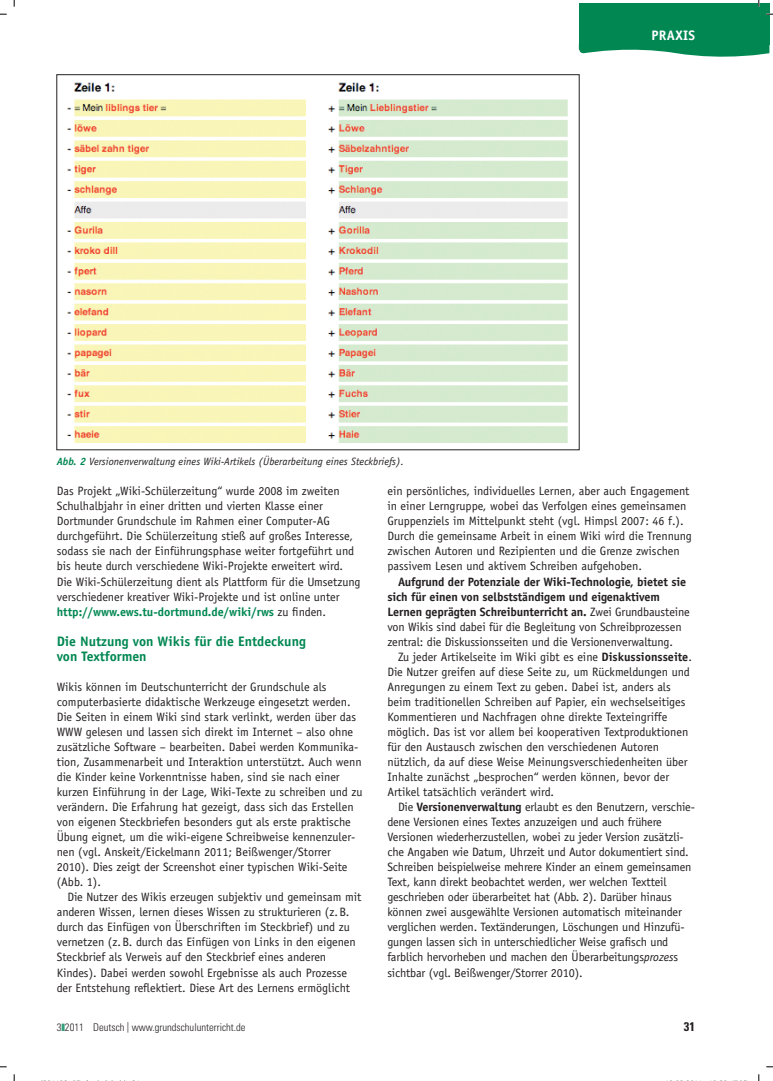
<style>
.page{position:relative;width:773px;height:1081px;background:#fff}
.page>*{position:absolute;margin:0;border:0;box-sizing:border-box;transform-origin:0 0}
.t1{font:700 13.75px/15px "Officina Sans";color:#008752}
.t2{font:700 13.75px "Officina Sans";letter-spacing:.02em;color:#fff}
.t3{font:700 condensed 12.5px "Univers";color:#231f20}
.t4{font:12.12px/15px "Officina Sans";color:#231f20}
.t5{font:700 12.12px/15px "Officina Sans";letter-spacing:-.01em;color:#231f20}
.t6{font:italic 10.62px "Officina Sans";letter-spacing:.005em;color:#231f20}
.t7{font:300 condensed 10.62px "Univers";color:#231f20}
.s1{font-weight:700;color:#008752}
.s2{color:#34a07a}
.s3{font-weight:400}
.s4{font-weight:700}
.s5{font-style:italic}
</style>
<div class="page">
<svg style="left:578px;top:45px;width:191px;height:12px"></svg>
<div style="left:578px;top:4px;width:191px;height:41px;background:#008752"></div>
<img style="left:67px;top:82px;width:501px;height:361px">
<svg style="left:0;top:13px;width:7px;height:2px"></svg>
<svg style="left:766px;top:13px;width:6px;height:2px"></svg>
<svg style="left:13px;top:0;width:2px;height:7px"></svg>
<svg style="left:13px;top:1074px;width:2px;height:7px"></svg>
<p class="t6" style="left:57px;top:457px;width:349px"><span class="s1">Abb. 2</span> Versionenverwaltung eines Wiki-Artikels (Überarbeitung eines Steckbriefs).</p>
<p class="t2" style="left:651px;top:30px;width:45px">PRAXIS</p>
<p class="t4" style="left:57px;top:485px;width:305px">Das Projekt „Wiki-Schülerzeitung“ wurde 2008 im zweiten Schulhalbjahr in einer dritten und vierten Klasse einer Dortmunder Grundschule im Rahmen einer Computer-AG durchgeführt. Die Schülerzeitung stieß auf großes Interesse, sodass sie nach der Einführungsphase weiter fortgeführt und bis heute durch verschiedene Wiki-Projekte erweitert wird.<br>Die Wiki-Schülerzeitung dient als Plattform für die Umsetzung verschiedener kreativer Wiki-Projekte und ist online unter <span class="s1">http://www.ews.tu-dortmund.de/wiki/rws</span> zu finden.</p>
<p class="t1" style="left:57px;top:634px;width:251px">Die Nutzung von Wikis für die Entdeckung von Textformen</p>
<p class="t4" style="left:57px;top:680px;width:307px">Wikis können im Deutschunterricht der Grundschule als computerbasierte didaktische Werkzeuge eingesetzt werden.<br>Die Seiten in einem Wiki sind stark verlinkt, werden über das WWW gelesen und lassen sich direkt im Internet – also ohne zusätzliche Software – bearbeiten. Dabei werden Kommunika&shy;tion, Zusammenarbeit und Interaktion unterstützt. Auch wenn die Kinder keine Vorkenntnisse haben, sind sie nach einer kurzen Einführung in der Lage, Wiki-Texte zu schreiben und zu verändern. Die Erfahrung hat gezeigt, dass sich das Erstellen von eigenen Steckbriefen besonders gut als erste praktische Übung eignet, um die wiki-eigene Schreibweise kennenzuler&shy;nen (vgl. Anskeit/Eickelmann 2011; Beißwenger/Storrer 2010). Dies zeigt der Screenshot einer typischen Wiki-Seite (Abb. 1).</p>
<p class="t4" style="left:57px;top:890px;width:306px;text-indent:11px">Die Nutzer des Wikis erzeugen subjektiv und gemeinsam mit anderen Wissen, lernen dieses Wissen zu strukturieren (z. B. durch das Einfügen von Überschriften im Steckbrief) und zu vernetzen (z. B. durch das Einfügen von Links in den eigenen Steckbrief als Verweis auf den Steckbrief eines anderen Kindes). Dabei werden sowohl Ergebnisse als auch Prozesse der Entstehung reflektiert. Diese Art des Lernens ermöglicht</p>
<p class="t7" style="left:57px;top:1023px;width:190px">3<span class="s2">❚</span>2011 Deutsch | www.grundschulunterricht.de</p>
<p class="t4" style="left:387px;top:485px;width:306px">ein persönliches, individuelles Lernen, aber auch Engagement in einer Lerngruppe, wobei das Verfolgen eines gemeinsamen Gruppenziels im Mittelpunkt steht (vgl. Himpsl 2007: 46 f.).<br>Durch die gemeinsame Arbeit in einem Wiki wird die Trennung zwischen Autoren und Rezipienten und die Grenze zwischen passivem Lesen und aktivem Schreiben aufgehoben.</p>
<p class="t5" style="left:387px;top:575px;width:304px;text-indent:11px">Aufgrund der Potenziale der Wiki-Technologie, bietet sie sich für einen von selbstständigem und eigenaktivem Lernen geprägten Schreibunterricht an. <span class="s3">Zwei Grundbausteine von Wikis sind dabei für die Begleitung von Schreibprozessen zentral: die Diskussionsseiten und die Versionenverwaltung.</span></p>
<p class="t4" style="left:387px;top:650px;width:306px;text-indent:11px">Zu jeder Artikelseite im Wiki gibt es eine <span class="s4">Diskussionsseite</span>.<br>Die Nutzer greifen auf diese Seite zu, um Rückmeldungen und Anregungen zu einem Text zu geben. Dabei ist, anders als beim traditionellen Schreiben auf Papier, ein wechselseitiges Kommentieren und Nachfragen ohne direkte Texteingriffe möglich. Das ist vor allem bei kooperativen Textproduktionen für den Austausch zwischen den verschiedenen Autoren nützlich, da auf diese Weise Meinungsverschiedenheiten über Inhalte zunächst „besprochen“ werden können, bevor der Artikel tatsächlich verändert wird.</p>
<p class="t4" style="left:387px;top:800px;width:309px;text-indent:11px">Die <span class="s4">Versionenverwaltung</span> erlaubt es den Benutzern, verschie&shy;dene Versionen eines Textes anzuzeigen und auch frühere Versionen wiederherzustellen, wobei zu jeder Version zusätzli&shy;che Angaben wie Datum, Uhrzeit und Autor dokumentiert sind.<br>Schreiben beispielweise mehrere Kinder an einem gemeinsamen Text, kann direkt beobachtet werden, wer welchen Textteil geschrieben oder überarbeitet hat (Abb. 2). Darüber hinaus können zwei ausgewählte Versionen automatisch miteinander verglichen werden. Textänderungen, Löschungen und Hinzufü&shy;gungen lassen sich in unterschiedlicher Weise grafisch und farblich hervorheben und machen den Überarbeitungs<span class="s5">prozes</span>s sichtbar (vgl. Beißwenger/Storrer 2010).</p>
<p class="t3" style="left:683px;top:1022px;width:13px">31</p>
</div>
